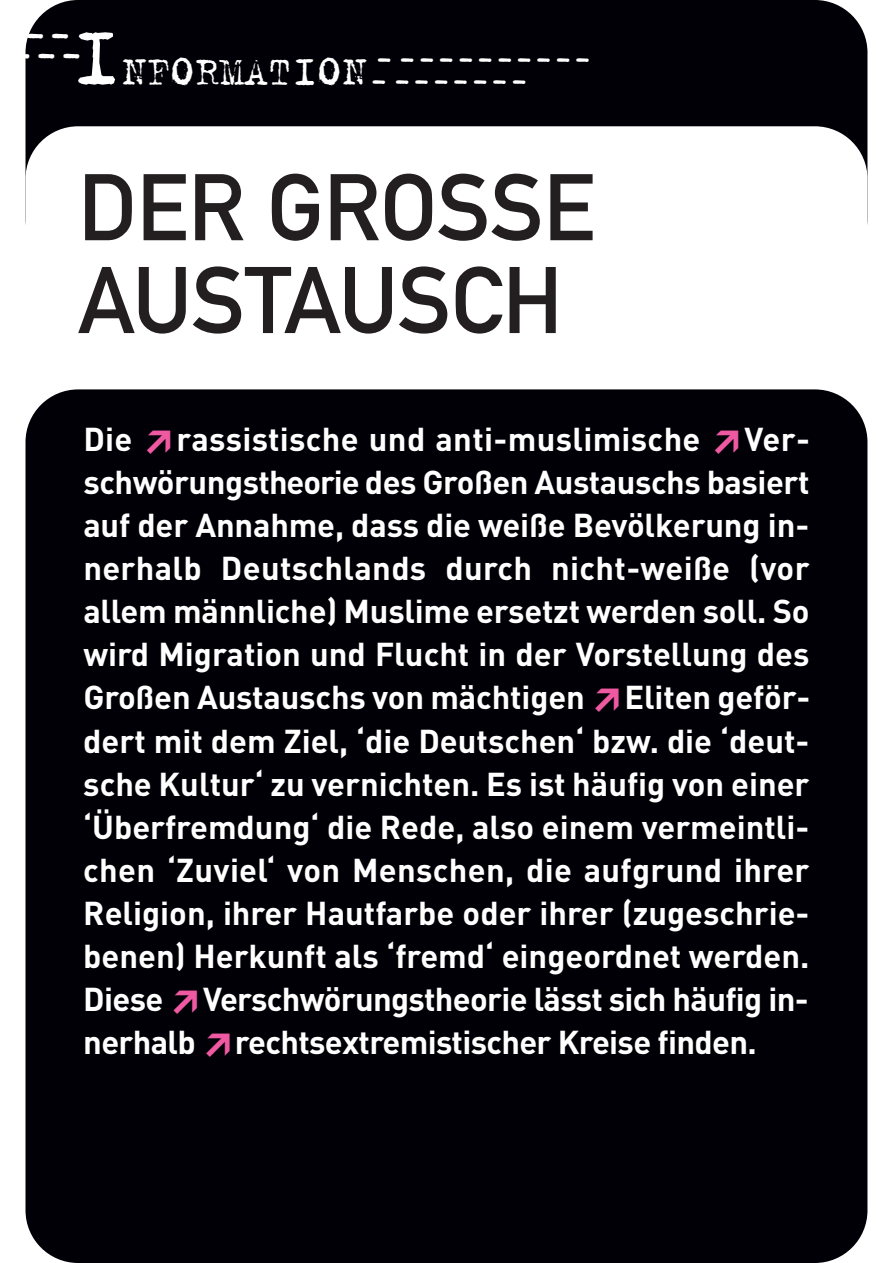
<style>
.page{position:relative;width:893px;height:1263px;background:#fff}
.page>*{position:absolute;margin:0;border:0;box-sizing:border-box;transform-origin:0 0}
.t1{font:700 92.85px/92.8px "DIN Alternate";color:#231f20}
.t2{font:44.55px "Trixie Text";color:#fff}
.t3{font:33.45px "Trixie Text";color:#fff}
.t4{font:700 32.7px/43px "FFDIN";letter-spacing:-.02em;color:#fff;text-align:justify}
.t5{font:25.95px "Trixie Text";color:#fff}
.s1{font-size:89.1px}
.s2{font-weight:900;color:#ef59a1}
</style>
<div class="page">
<div style="left:26px;top:0;width:841px;height:271px;background:#000006;border-radius:53px"></div>
<div style="left:26px;top:126px;width:841px;height:235px;background:#fff;border-radius:53px"></div>
<div style="left:26px;top:389px;width:841px;height:874px;background:#000006;border-radius:53px"></div>
<p class="t3" style="left:25px;top:14px;width:45px">--</p>
<h2 class="t2" style="left:72px;top:42px;width:455px"><span class="s1">I</span>NFORMATION <sub>-</sub> <sub>-</sub> <sub>-</sub> <sub>-</sub> <sub>-</sub> <sub>-</sub> <sub>-</sub> <sub>-</sub></h2>
<p class="t3" style="left:11px;top:34px;width:70px">---</p>
<p class="t5" style="left:376px;top:43px;width:214px">- ----------</p>
<h1 class="t1" style="left:78px;top:162px;width:518px">DER GROSSE<br>AUSTAUSCH</h1>
<p class="t4" style="left:83px;top:421px;width:729px">Die <span class="s2">≥</span>rassistische und anti-muslimische <span class="s2">≥</span>Ver&shy;schwörungstheorie des Großen Austauschs basiert auf der Annahme, dass die weiße Bevölkerung in&shy;nerhalb Deutschlands durch nicht-weiße (vor allem männliche) Muslime ersetzt werden soll. So wird Migration und Flucht in der Vorstellung des Großen Austauschs von mächtigen <span class="s2">≥</span>Eliten geför&shy;dert mit dem Ziel, ‘die Deutschen‘ bzw. die ‘deut&shy;sche Kultur‘ zu vernichten. Es ist häufig von einer ‘Überfremdung‘ die Rede, also einem vermeintli&shy;chen ‘Zuviel‘ von Menschen, die aufgrund ihrer Religion, ihrer Hautfarbe oder ihrer (zugeschrie&shy;benen) Herkunft als ‘fremd‘ eingeordnet werden.<br>Diese <span class="s2">≥</span>Verschwörungstheorie lässt sich häufig in&shy;nerhalb <span class="s2">≥</span>rechtsextremistischer Kreise finden.</p>
</div>
